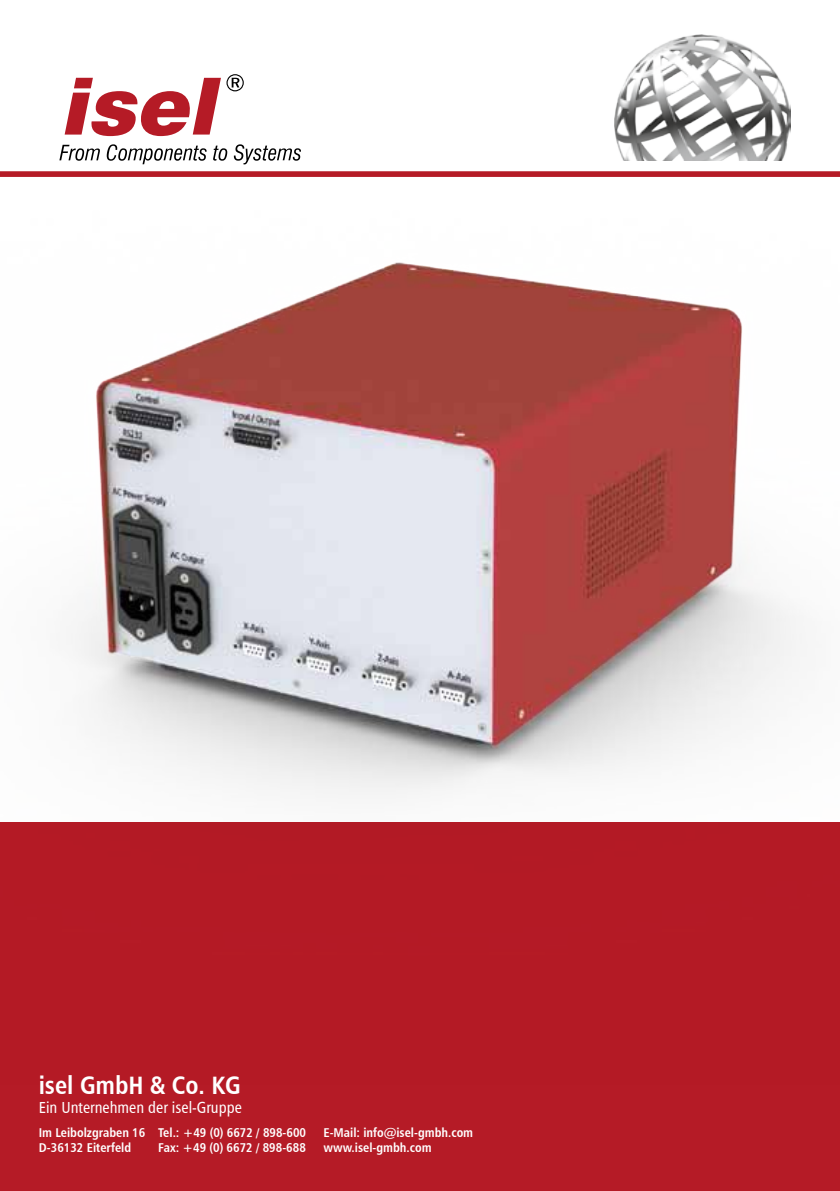
<style>
.page{position:relative;width:840px;height:1191px;background:#fff}
.page>*{position:absolute;margin:0;border:0;box-sizing:border-box;transform-origin:0 0}
.t1{font:25.2px "Humanist 777 BT Bold Condensed B";color:#fff}
.t2{font:16px "Humanist 777 BT Roman Condensed B";color:#fff}
.t3{font:12.8px "Humanist 777 BT Bold Condensed B";color:#fff}
</style>
<div class="page">
<div style="left:0;top:822px;width:839px;height:369px;background:#b51b26"></div>
<div style="left:0;top:171px;width:839px;height:6px;background:#b51b26"></div>
<img style="left:71px;top:262px;width:731px;height:533px">
<svg style="left:59px;top:144px;width:242px;height:20px"></svg>
<svg style="left:65px;top:74px;width:179px;height:62px"></svg>
<img style="left:614px;top:34px;width:176px;height:127px">
<h1 class="t1" style="left:39px;top:1069px;width:203px">isel GmbH &amp; Co. KG</h1>
<p class="t2" style="left:39px;top:1098px;width:204px">Ein Unternehmen der isel-Gruppe</p>
<p class="t3" style="left:39px;top:1124px;width:269px">Im Leibolzgraben 16 Tel.: +49 (0) 6672 / 898-600</p>
<p class="t3" style="left:323px;top:1124px;width:151px">E-Mail: info@isel-gmbh.com</p>
<p class="t3" style="left:39px;top:1139px;width:94px">D-36132 Eiterfeld</p>
<p class="t3" style="left:158px;top:1139px;width:149px">Fax: +49 (0) 6672 / 898-688</p>
<p class="t3" style="left:323px;top:1139px;width:110px">www.isel-gmbh.com</p>
</div>
